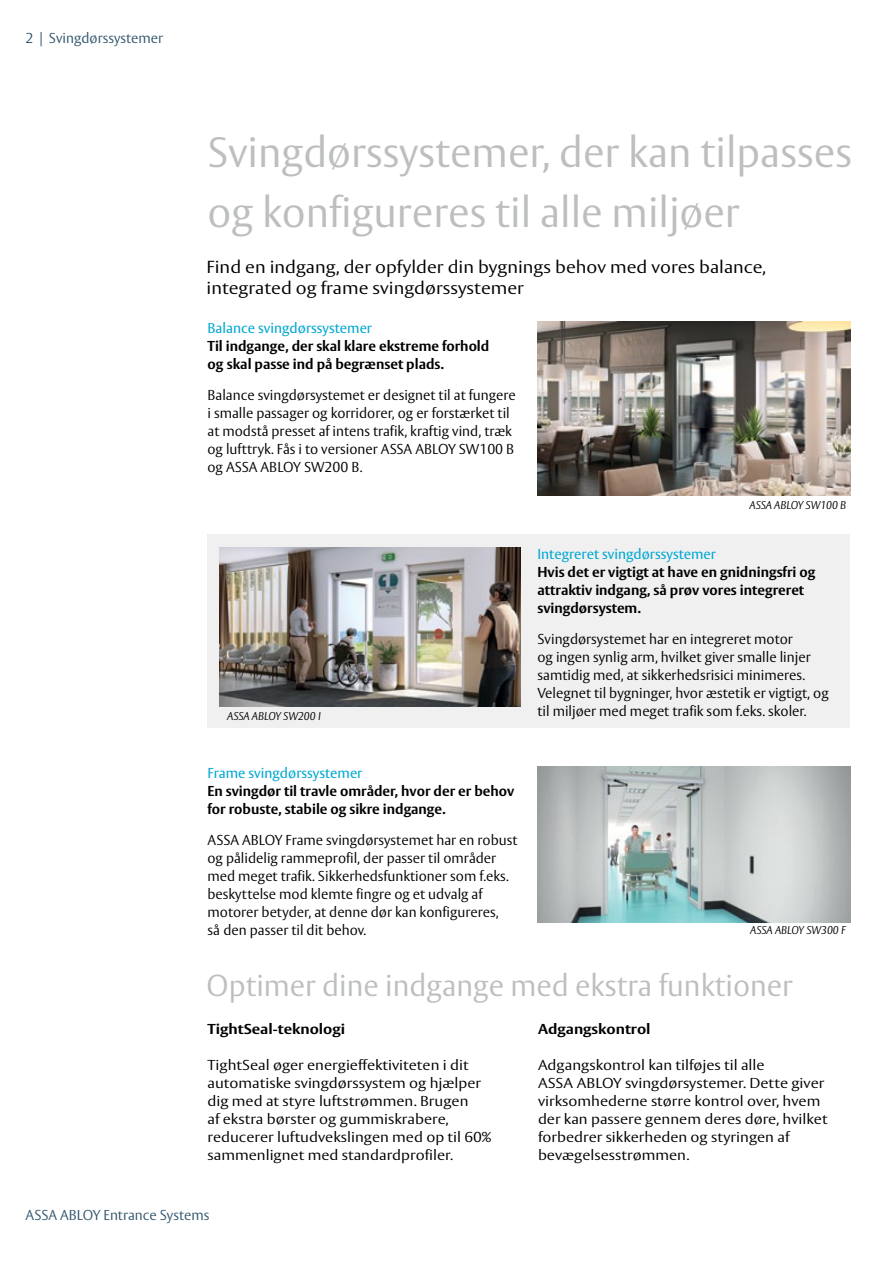
<style>
.page{position:relative;width:893px;height:1263px;background:#fff}
.page>*{position:absolute;margin:0;border:0;box-sizing:border-box;transform-origin:0 0}
.t1{font:300 42px/60px "ASSA Vesta";color:#bcbec0}
.t2{font:300 30px "ASSA Vesta";color:#bcbec0}
.t3{font:300 17.25px/21px "ASSA Vesta";color:#000;scale:1.11 1}
.t4{font:300 14.25px/18px "ASSA Vesta";color:#000}
.t5{font:300 14.25px/18px "ASSA Vesta";color:#000;scale:1.11 1}
.t6{font:700 14.25px/18px "ASSA Vesta";color:#000}
.t7{font:14.25px "ASSA Vesta";color:#00a8d2}
.t8{font:300 14.25px "ASSA Vesta";color:#31556d}
.t9{font:700 14.25px "ASSA Vesta";color:#000;scale:1.11 1}
.t10{font:italic 300 11.25px "ASSA Vesta";color:#000}
</style>
<div class="page">
<div style="left:207px;top:534px;width:643px;height:194px;background:#f0f0f1"></div>
<img style="left:537px;top:322px;width:313px;height:174px">
<img style="left:537px;top:766px;width:313px;height:156px">
<img style="left:220px;top:548px;width:300px;height:159px">
<p class="t8" style="left:26px;top:29px;width:139px">2 | Svingdørssystemer</p>
<h1 class="t1" style="left:207px;top:124px;width:646px">Svingdørssystemer, der kan tilpasses og konfigureres til alle miljøer</h1>
<p class="t3" style="left:207px;top:257px;width:506px">Find en indgang, der opfylder din bygnings behov med vores balance, integrated og frame svingdørssystemer</p>
<p class="t7" style="left:207px;top:319px;width:166px">Balance svingdørssystemer</p>
<p class="t6" style="left:207px;top:337px;width:283px">Til indgange, der skal klare ekstreme forhold og skal passe ind på begrænset plads.</p>
<p class="t4" style="left:207px;top:387px;width:310px">Balance svingdørsystemet er designet til at fungere i smalle passager og korridorer, og er forstærket til at modstå presset af intens trafik, kraftig vind, træk og lufttryk. Fås i to versioner ASSA ABLOY SW100 B og ASSA ABLOY SW200 B.</p>
<p class="t10" style="left:227px;top:709px;width:95px">ASSA ABLOY SW200 I</p>
<p class="t7" style="left:207px;top:764px;width:156px">Frame svingdørssystemer</p>
<p class="t6" style="left:207px;top:782px;width:308px">En svingdør til travle områder, hvor der er behov for robuste, stabile og sikre indgange.</p>
<p class="t4" style="left:207px;top:832px;width:311px">ASSA ABLOY Frame svingdørsystemet har en robust og pålidelig rammeprofil, der passer til områder med meget trafik. Sikkerhedsfunktioner som f.eks. beskyttelse mod klemte fingre og et udvalg af motorer betyder, at denne dør kan konfigureres,<br>så den passer til dit behov.</p>
<p class="t10" style="left:749px;top:498px;width:98px">ASSA ABLOY SW100 B</p>
<p class="t7" style="left:537px;top:545px;width:180px">Integreret svingdørssystemer</p>
<p class="t6" style="left:537px;top:563px;width:279px">Hvis det er vigtigt at have en gnidningsfri og attraktiv indgang, så prøv vores integreret svingdørsystem.</p>
<p class="t4" style="left:537px;top:631px;width:293px">Svingdørsystemet har en integreret motor<br>og ingen synlig arm, hvilket giver smalle linjer samtidig med, at sikkerhedsrisici minimeres.<br>Velegnet til bygninger, hvor æstetik er vigtigt, og til miljøer med meget trafik som f.eks. skoler.</p>
<p class="t10" style="left:750px;top:923px;width:97px">ASSA ABLOY SW300 F</p>
<h2 class="t2" style="left:207px;top:967px;width:588px">Optimer dine indgange med ekstra funktioner</h2>
<p class="t9" style="left:207px;top:1020px;width:126px">TightSeal-teknologi</p>
<p class="t5" style="left:207px;top:1057px;width:257px">TightSeal øger energieffektiviteten i dit automatiske svingdørssystem og hjælper dig med at styre luftstrømmen. Brugen<br>af ekstra børster og gummiskrabere, reducerer luftudvekslingen med op til 60% sammenlignet med standardprofiler.</p>
<p class="t9" style="left:538px;top:1020px;width:103px">Adgangskontrol</p>
<p class="t5" style="left:538px;top:1057px;width:262px">Adgangskontrol kan tilføjes til alle<br>ASSA ABLOY svingdørsystemer. Dette giver virksomhederne større kontrol over, hvem der kan passere gennem deres døre, hvilket forbedrer sikkerheden og styringen af bevægelsesstrømmen.</p>
<p class="t8" style="left:26px;top:1207px;width:185px">ASSA ABLOY Entrance Systems</p>
</div>
